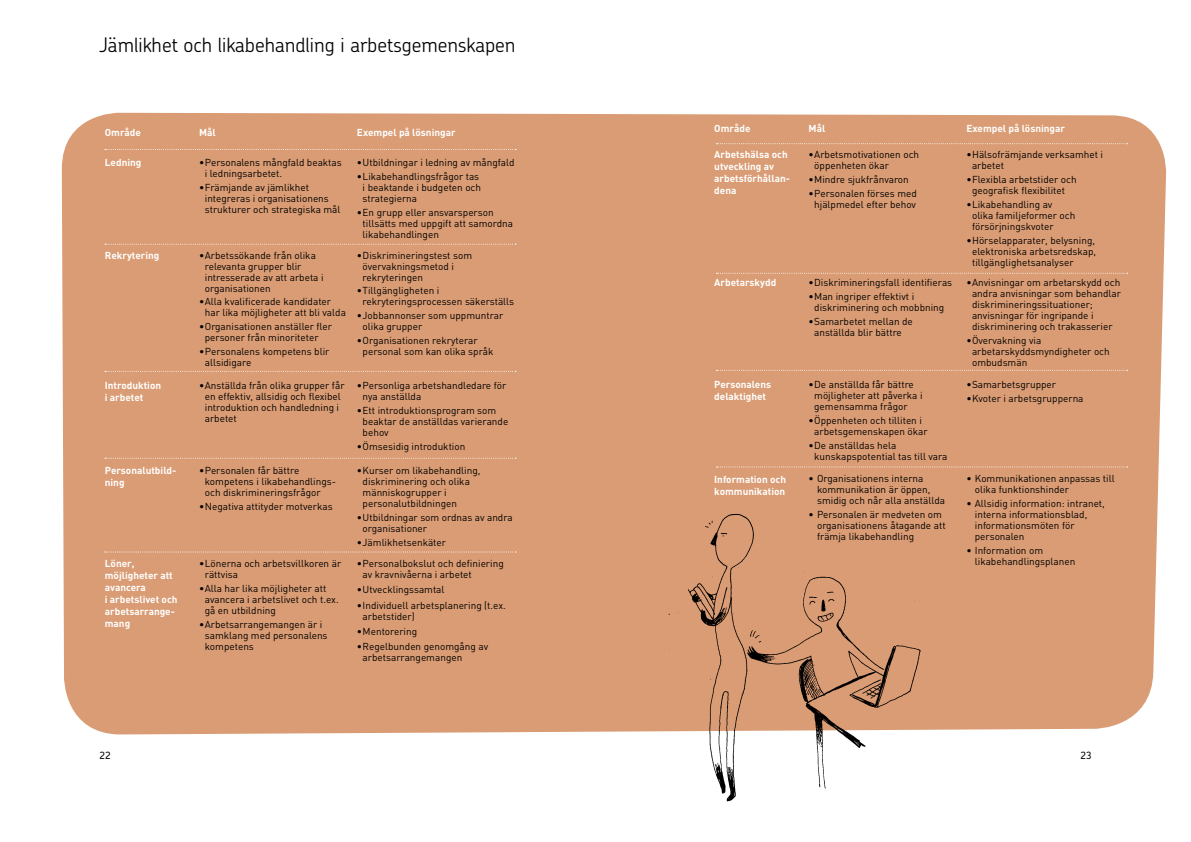
<style>
.page{position:relative;width:1191px;height:842px;background:#fff}
.page>*{position:absolute;margin:0;border:0;box-sizing:border-box;transform-origin:0 0}
.t1{font:300 20px "Chevin";color:#000}
.t2{font:10px/11px "DIN";color:#000}
.t3{font:700 10px/12px "DIN";color:#fff}
.t4{font:500 10px "Chevin";color:#000}
</style>
<div class="page">
<div style="left:62px;top:113px;width:1105px;height:622px;background:#da9c74"></div>
<img style="left:669px;top:482px;width:268px;height:320px">
<svg style="left:105px;top:149px;width:411px;height:1px"></svg>
<svg style="left:105px;top:244px;width:411px;height:1px"></svg>
<svg style="left:105px;top:458px;width:411px;height:1px"></svg>
<svg style="left:105px;top:551px;width:411px;height:1px"></svg>
<svg style="left:716px;top:143px;width:411px;height:1px"></svg>
<svg style="left:716px;top:273px;width:411px;height:1px"></svg>
<svg style="left:716px;top:370px;width:411px;height:1px"></svg>
<svg style="left:716px;top:466px;width:411px;height:1px"></svg>
<svg style="left:105px;top:371px;width:411px;height:1px"></svg>
<h1 class="t1" style="left:99px;top:31px;width:417px">Jämlikhet och likabehandling i arbetsgemenskapen</h1>
<p class="t3" style="left:105px;top:126px;width:38px">Område</p>
<p class="t3" style="left:199px;top:126px;width:18px">Mål</p>
<p class="t3" style="left:357px;top:126px;width:100px">Exempel på lösningar</p>
<p class="t3" style="left:105px;top:156px;width:38px">Ledning</p>
<p class="t2" style="left:205px;top:157px;width:138px;text-indent:-6px">•Personalens mångfald beaktas i ledningsarbetet.</p>
<p class="t2" style="left:205px;top:181px;width:137px;text-indent:-6px">•Främjande av jämlikhet integreras i organisationens strukturer och strategiska mål</p>
<p class="t2" style="left:357px;top:157px;width:159px">•Utbildningar i ledning av mångfald</p>
<p class="t2" style="left:363px;top:170px;width:120px;text-indent:-6px">•Likabehandlingsfrågor tas i beaktande i budgeten och strategierna</p>
<p class="t2" style="left:363px;top:206px;width:152px;text-indent:-6px">•En grupp eller ansvarsperson tillsätts med uppgift att samordna likabehandlingen</p>
<p class="t3" style="left:105px;top:249px;width:56px">Rekrytering</p>
<p class="t2" style="left:205px;top:249px;width:120px;text-indent:-6px">•Arbetssökande från olika relevanta grupper blir intresserade av att arbeta i organisationen</p>
<p class="t2" style="left:205px;top:296px;width:143px;text-indent:-6px">•Alla kvalificerade kandidater har lika möjligheter att bli valda</p>
<p class="t2" style="left:205px;top:321px;width:129px;text-indent:-6px">•Organisationen anställer fler personer från minoriteter</p>
<p class="t2" style="left:205px;top:346px;width:126px;text-indent:-6px">•Personalens kompetens blir allsidigare</p>
<p class="t2" style="left:363px;top:249px;width:111px;text-indent:-6px">•Diskrimineringstest som övervakningsmetod i rekryteringen</p>
<p class="t2" style="left:363px;top:285px;width:153px;text-indent:-6px">•Tillgängligheten i rekryteringsprocessen säkerställs</p>
<p class="t2" style="left:363px;top:310px;width:142px;text-indent:-6px">•Jobbannonser som uppmuntrar olika grupper</p>
<p class="t2" style="left:363px;top:335px;width:132px;text-indent:-6px">•Organisationen rekryterar personal som kan olika språk</p>
<p class="t3" style="left:105px;top:379px;width:58px">I ntroduktion i arbetet</p>
<p class="t2" style="left:205px;top:380px;width:141px;text-indent:-6px">•Anställda från olika grupper får en effektiv, allsidig och flexibel introduktion och handledning i arbetet</p>
<p class="t2" style="left:362px;top:380px;width:145px;text-indent:-6px">•Personliga arbetshandledare för nya anställda</p>
<p class="t2" style="left:362px;top:404px;width:147px;text-indent:-6px">•Ett introduktionsprogram som beaktar de anställdas varierande behov</p>
<p class="t2" style="left:357px;top:440px;width:110px">•Ömsesidig introduktion</p>
<p class="t3" style="left:105px;top:464px;width:73px">Personalutbild&shy;ning</p>
<p class="t2" style="left:205px;top:465px;width:133px;text-indent:-6px">•Personalen får bättre kompetens i likabehandlings&shy;och diskrimineringsfrågor</p>
<p class="t2" style="left:199px;top:500px;width:135px">•Negativa attityder motverkas</p>
<p class="t3" style="left:105px;top:557px;width:74px">Löner, möjligheter att avancera<br>i arbetslivet och arbetsarrange&shy;mang</p>
<p class="t2" style="left:205px;top:558px;width:138px;text-indent:-6px">•Lönerna och arbetsvillkoren är rättvisa</p>
<p class="t2" style="left:205px;top:583px;width:135px;text-indent:-6px">•Alla har lika möjligheter att avancera i arbetslivet och t.ex. gå en utbildning</p>
<p class="t2" style="left:205px;top:618px;width:124px;text-indent:-6px">•Arbetsarrangemangen är i samklang med personalens kompetens</p>
<p class="t2" style="left:362px;top:465px;width:119px;text-indent:-6px">•Kurser om likabehandling, diskriminering och olika människogrupper i personalutbildningen</p>
<p class="t2" style="left:362px;top:511px;width:152px;text-indent:-6px">•Utbildningar som ordnas av andra organisationer</p>
<p class="t2" style="left:357px;top:536px;width:91px">•Jämlikhetsenkäter</p>
<p class="t2" style="left:362px;top:558px;width:143px;text-indent:-6px">•Personalbokslut och definiering av kravnivåerna i arbetet</p>
<p class="t2" style="left:357px;top:584px;width:89px">•Utvecklingssamtal</p>
<p class="t2" style="left:362px;top:599px;width:145px;text-indent:-6px">•Individuell arbetsplanering (t.ex. arbetstider)</p>
<p class="t2" style="left:357px;top:625px;width:62px">•Mentorering</p>
<p class="t2" style="left:362px;top:641px;width:127px;text-indent:-6px">•Regelbunden genomgång av arbetsarrangemangen</p>
<p class="t3" style="left:714px;top:122px;width:38px">Område</p>
<p class="t3" style="left:808px;top:122px;width:18px">Mål</p>
<p class="t3" style="left:966px;top:122px;width:100px">Exempel på lösningar</p>
<p class="t3" style="left:714px;top:148px;width:77px">Arbetshälsa och utveckling av arbetsförhållan&shy;dena</p>
<p class="t2" style="left:814px;top:149px;width:106px;text-indent:-6px">•Arbetsmotivationen och öppenheten ökar</p>
<p class="t2" style="left:808px;top:174px;width:102px">•Mindre sjukfrånvaron</p>
<p class="t2" style="left:808px;top:187px;width:110px;text-align:center">•Personalen förses med hjälpmedel efter behov</p>
<p class="t3" style="left:714px;top:276px;width:64px">Arbetarskydd</p>
<p class="t2" style="left:808px;top:277px;width:145px">•Diskrimineringsfall identifieras</p>
<p class="t2" style="left:814px;top:291px;width:132px;text-indent:-6px">•Man ingriper effektivt i diskriminering och mobbning</p>
<p class="t2" style="left:808px;top:315px;width:106px;text-align:center">•Samarbetet mellan de anställda blir bättre</p>
<p class="t3" style="left:714px;top:378px;width:58px">Personalens delaktighet</p>
<p class="t2" style="left:814px;top:379px;width:110px;text-indent:-6px">•De anställda får bättre möjligheter att påverka i gemensamma frågor</p>
<p class="t2" style="left:808px;top:415px;width:121px;text-align:center">•Öppenheten och tilliten i arbetsgemenskapen ökar</p>
<p class="t2" style="left:814px;top:439px;width:135px;text-indent:-6px">•De anställdas hela kunskapspotential tas till vara</p>
<p class="t3" style="left:714px;top:473px;width:73px">I nformation och kommunikation</p>
<p class="t2" style="left:817px;top:473px;width:129px;text-indent:-8px">• Organisationens interna kommunikation är öppen, smidig och når alla anställda</p>
<p class="t2" style="left:817px;top:509px;width:130px;text-indent:-8px">• Personalen är medveten om organisationens åtagande att främja likabehandling</p>
<p class="t2" style="left:972px;top:149px;width:133px;text-indent:-6px">•Hälsofrämjande verksamhet i arbetet</p>
<p class="t2" style="left:966px;top:174px;width:112px;text-align:center">•Flexibla arbetstider och geografisk flexibilitet</p>
<p class="t2" style="left:972px;top:198px;width:105px;text-indent:-6px">•Likabehandling av olika familjeformer och försörjningskvoter</p>
<p class="t2" style="left:972px;top:234px;width:126px;text-align:justify;text-indent:-6px">•Hörselapparater, belysning, elektroniska arbetsredskap, tillgänglighetsanalyser</p>
<p class="t2" style="left:972px;top:277px;width:150px;text-indent:-6px">•Anvisningar om arbetarskydd och andra anvisningar som behandlar diskrimineringssituationer; anvisningar för ingripande i diskriminering och trakasserier</p>
<p class="t2" style="left:972px;top:335px;width:139px;text-indent:-6px">•Övervakning via arbetarskyddsmyndigheter och ombudsmän</p>
<p class="t2" style="left:966px;top:379px;width:91px">•Samarbetsgrupper</p>
<p class="t2" style="left:966px;top:393px;width:119px">•Kvoter i arbetsgrupperna</p>
<p class="t2" style="left:974px;top:473px;width:141px;text-indent:-8px">• Kommunikationen anpassas till olika funktionshinder</p>
<p class="t2" style="left:974px;top:498px;width:132px;text-indent:-8px">• Allsidig information: intranet, interna informationsblad, informationsmöten för personalen</p>
<p class="t2" style="left:974px;top:545px;width:102px;text-indent:-8px">• Information om likabehandlingsplanen</p>
<p class="t4" style="left:99px;top:749px;width:13px">22</p>
<p class="t4" style="left:1080px;top:749px;width:13px">23</p>
</div>
